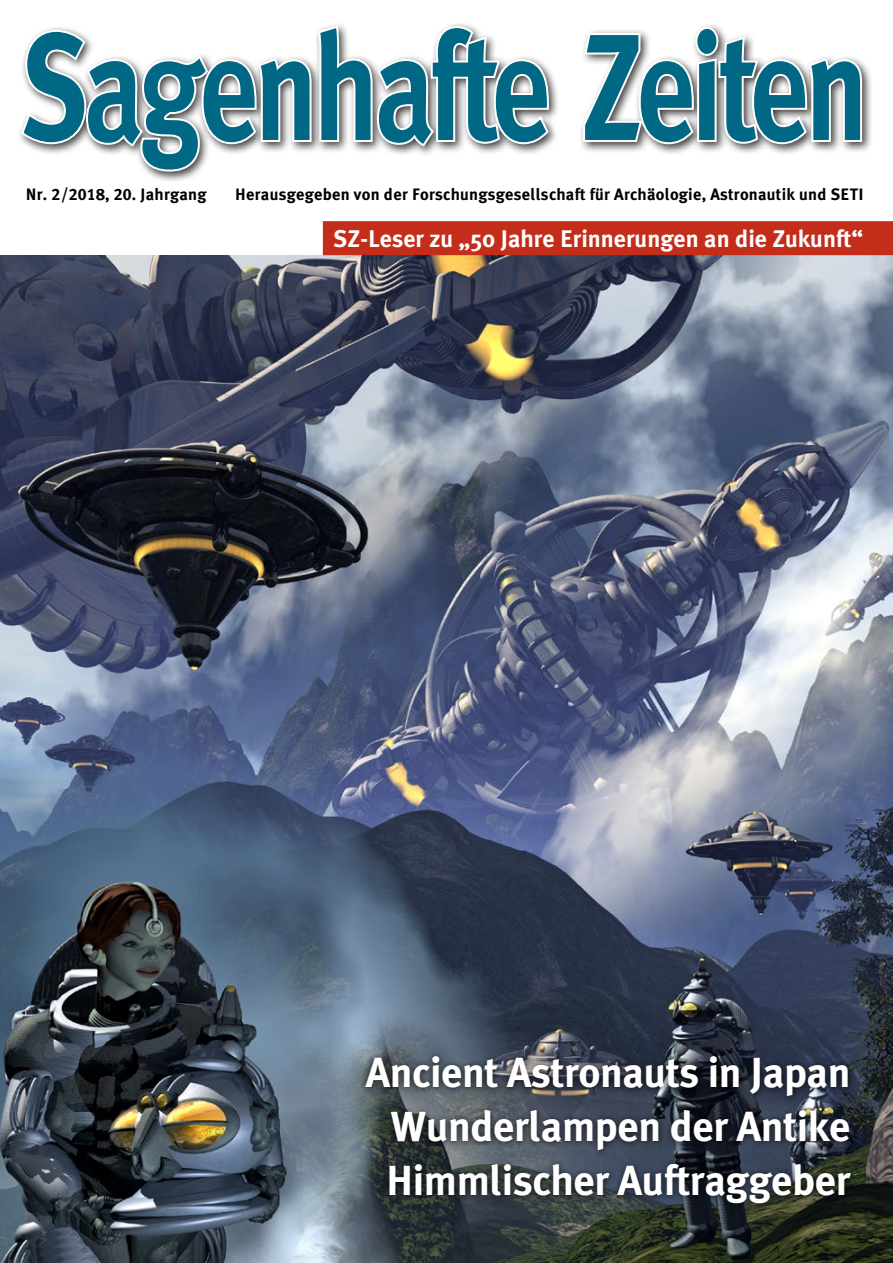
<style>
.page{position:relative;width:893px;height:1263px;background:#fff}
.page>*{position:absolute;margin:0;border:0;box-sizing:border-box;transform-origin:0 0}
.t1{font:700 42px/54px "Meta Plus";letter-spacing:-.01em;color:#fff;text-align:center}
.t2{font:700 24px "Meta Plus";color:#fff}
.t3{font:700 16.5px "Meta Plus";letter-spacing:.015em;color:#000}
.s1{font-family:"Meta Plus Bold Caps";font-weight:400}
</style>
<div class="page">
<div style="left:17px;top:21px;width:856px;height:162px;background:#000;opacity:.75"></div>
<svg style="left:20px;top:21px;width:530px;height:234px"></svg>
<svg style="left:581px;top:21px;width:282px;height:124px"></svg>
<img style="left:0;top:255px;width:893px;height:1008px">
<div style="left:359px;top:1049px;width:498px;height:161px;background:#000;opacity:.75"></div>
<div style="left:323px;top:221px;width:570px;height:34px;background:#c32d1a"></div>
<p class="t3" style="left:26px;top:185px;width:182px">Nr. <span class="s1">2/2018</span>, <span class="s1">20</span>. Jahrgang</p>
<p class="t3" style="left:235px;top:185px;width:630px">Herausgegeben von der Forschungsgesellschaft für Archäologie, Astronautik und SETI</p>
<h2 class="t2" style="left:333px;top:224px;width:531px">SZ-Leser zu „50 Jahre Erinnerungen an die Zukunft“</h2>
<h1 class="t1" style="left:366px;top:1045px;width:486px">Ancient Astronauts in Japan<br>Wunderlampen der Antike<br>Himmlischer Auftraggeber</h1>
</div>
